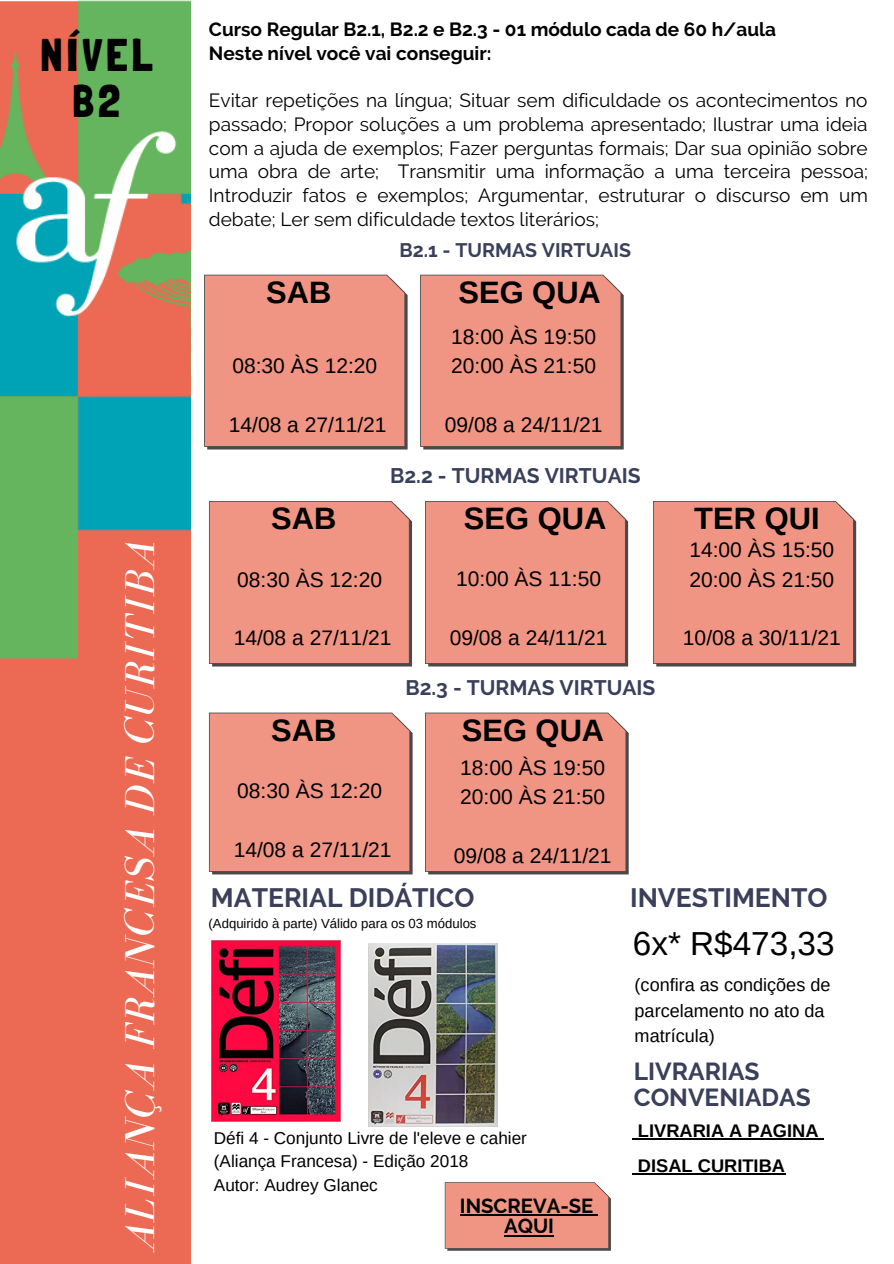
<style>
.page{position:relative;width:894px;height:1264px;background:#fff}
.page>*{position:absolute;margin:0;border:0;box-sizing:border-box;transform-origin:0 0}
.t1{font:45.75px "Londrina Solid";letter-spacing:.08em;color:#000}
.t2{font:italic 42.9px "Bodoni FLF";color:#fff}
.t3{font:33.3px "Arimo";color:#000}
.t4{font:700 30.9px "Arimo";color:#000}
.t5{font:700 26.55px "Raleway";color:#3a405a}
.t6{font:700 24.6px/26.1px "Raleway";color:#3a405a}
.t7{font:21px "Arimo";color:#000}
.t8{font:700 21px "Raleway";color:#3a405a}
.t9{font:700 20.25px "Raleway";color:#000}
.t10{font:700 19.5px "Raleway";color:#3a405a}
.t11{font:19.05px/23.7px "Raleway";color:#000;text-align:justify}
.t12{font:700 19.05px "Raleway";color:#000}
.t13{font:700 18.3px "Arimo";color:#000}
.t14{font:18px/25.2px "Arimo";color:#000}
.t15{font:17.1px/23.7px "Arimo";color:#000}
.t16{font:13.2px "Arimo";color:#000}
</style>
<div class="page">
<img style="left:0;top:0;width:190px;height:1263px">
<img style="left:212px;top:940px;width:128px;height:181px">
<img style="left:368px;top:943px;width:129px;height:183px">
<svg style="left:444px;top:1182px;width:166px;height:68px;background:#e18f80"></svg>
<hr style="left:504px;top:1234px;width:50px;height:2px;background:#000">
<hr style="left:637px;top:1138px;width:181px;height:1px;background:#000">
<hr style="left:637px;top:1173px;width:148px;height:1px;background:#000">
<div style="left:204px;top:275px;width:203px;height:174px;background:#f09584"></div>
<div style="left:420px;top:275px;width:203px;height:174px;background:#f09584"></div>
<div style="left:209px;top:501px;width:203px;height:165px;background:#f09584"></div>
<div style="left:425px;top:501px;width:203px;height:165px;background:#f09584"></div>
<div style="left:653px;top:501px;width:202px;height:165px;background:#f09584"></div>
<div style="left:209px;top:712px;width:203px;height:162px;background:#f09584"></div>
<div style="left:425px;top:712px;width:203px;height:162px;background:#f09584"></div>
<p class="t1" style="left:40px;top:28px;width:114px">NÍVEL</p>
<p class="t1" style="left:72px;top:73px;width:50px">B2</p>
<p class="t2" style="left:117px;top:1250px;width:712px;rotate:-90deg">ALIANÇA FRANCESA DE CURITIBA</p>
<p class="t12" style="left:209px;top:18px;width:568px">Curso Regular B2.1, B2.2 e B2.3 - 01 módulo cada de 60 h/aula</p>
<p class="t12" style="left:209px;top:42px;width:284px">Neste nível você vai conseguir:</p>
<p class="t11" style="left:209px;top:89px;width:660px">Evitar repetições na língua; Situar sem dificuldade os acontecimentos no passado; Propor soluções a um problema apresentado; Ilustrar uma ideia com a ajuda de exemplos; Fazer perguntas formais; Dar sua opinião sobre uma obra de arte; Transmitir uma informação a uma terceira pessoa; Introduzir fatos e exemplos; Argumentar, estruturar o discurso em um debate; Ler sem dificuldade textos literários;</p>
<p class="t10" style="left:399px;top:239px;width:233px">B2.1 - TURMAS VIRTUAIS</p>
<p class="t4" style="left:266px;top:275px;width:67px">SAB</p>
<p class="t4" style="left:458px;top:275px;width:144px">SEG QUA</p>
<p class="t7" style="left:232px;top:354px;width:146px">08:30 ÀS 12:20</p>
<p class="t7" style="left:229px;top:413px;width:159px">14/08 a 27/11/21</p>
<p class="t7" style="left:451px;top:325px;width:146px">18:00 ÀS 19:50</p>
<p class="t7" style="left:451px;top:354px;width:146px">20:00 ÀS 21:50</p>
<p class="t7" style="left:444px;top:413px;width:159px">09/08 a 24/11/21</p>
<p class="t8" style="left:390px;top:463px;width:252px">B2.2 - TURMAS VIRTUAIS</p>
<p class="t4" style="left:271px;top:501px;width:67px">SAB</p>
<p class="t4" style="left:463px;top:501px;width:144px">SEG QUA</p>
<p class="t7" style="left:237px;top:567px;width:146px">08:30 ÀS 12:20</p>
<p class="t7" style="left:456px;top:567px;width:146px">10:00 ÀS 11:50</p>
<p class="t7" style="left:234px;top:626px;width:159px">14/08 a 27/11/21</p>
<p class="t7" style="left:449px;top:625px;width:159px">09/08 a 24/11/21</p>
<p class="t8" style="left:405px;top:675px;width:251px">B2.3 - TURMAS VIRTUAIS</p>
<p class="t4" style="left:271px;top:713px;width:67px">SAB</p>
<p class="t4" style="left:461px;top:713px;width:144px">SEG QUA</p>
<p class="t7" style="left:237px;top:779px;width:146px">08:30 ÀS 12:20</p>
<p class="t7" style="left:460px;top:756px;width:146px">18:00 ÀS 19:50</p>
<p class="t7" style="left:460px;top:785px;width:146px">20:00 ÀS 21:50</p>
<p class="t7" style="left:234px;top:837px;width:159px">14/08 a 27/11/21</p>
<p class="t7" style="left:453px;top:844px;width:159px">09/08 a 24/11/21</p>
<p class="t4" style="left:694px;top:501px;width:127px">TER QUI</p>
<p class="t7" style="left:689px;top:538px;width:146px">14:00 ÀS 15:50</p>
<p class="t7" style="left:689px;top:567px;width:146px">20:00 ÀS 21:50</p>
<p class="t7" style="left:682px;top:626px;width:159px">10/08 a 30/11/21</p>
<p class="t5" style="left:211px;top:882px;width:265px">MATERIAL DIDÁTICO</p>
<p class="t5" style="left:630px;top:882px;width:199px">INVESTIMENTO</p>
<p class="t16" style="left:208px;top:916px;width:269px">(Adquirido à parte) Válido para os 03 módulos</p>
<p class="t15" style="left:214px;top:1125px;width:314px">Défi 4 - Conjunto Livre de l'eleve e cahier (Aliança Francesa) - Edição 2018</p>
<p class="t15" style="left:214px;top:1172px;width:165px">Autor: Audrey Glanec</p>
<p class="t9" style="left:460px;top:1193px;width:135px">INSCREVA-SE</p>
<p class="t9" style="left:504px;top:1214px;width:51px">AQUI</p>
<p class="t3" style="left:632px;top:924px;width:203px">6x* R$473,33</p>
<p class="t14" style="left:634px;top:972px;width:197px">(confira as condições de parcelamento no ato da matrícula)</p>
<p class="t6" style="left:633px;top:1058px;width:178px">LIVRARIAS<br>CONVENIADAS</p>
<p class="t13" style="left:637px;top:1120px;width:182px">LIVRARIA A PAGINA</p>
<p class="t13" style="left:637px;top:1155px;width:149px">DISAL CURITIBA</p>
</div>
